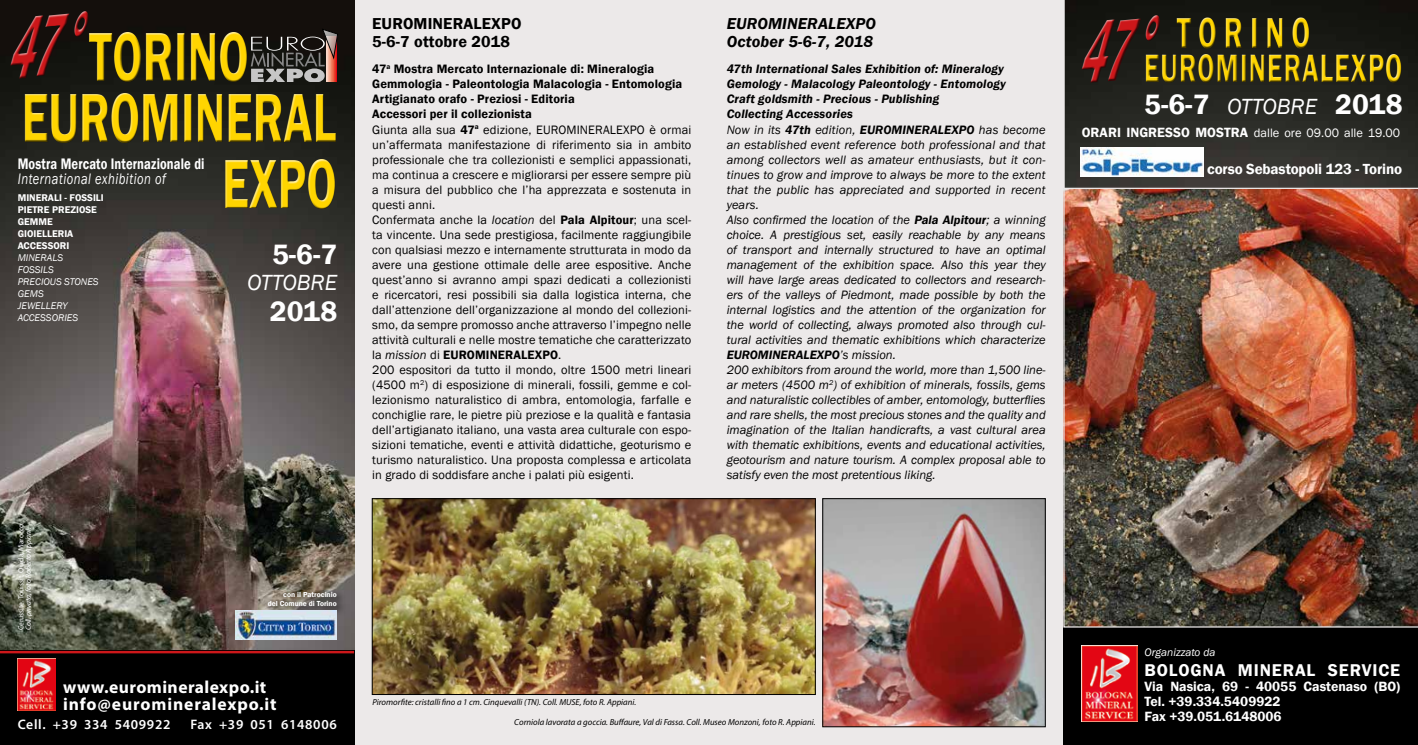
<style>
.page{position:relative;width:1418px;height:745px;background:#fff}
.page>*{position:absolute;margin:0;border:0;box-sizing:border-box;transform-origin:0 0}
.t1{font:600 71.25px "Franklin Gothic";color:#ffd500;scale:.67 1}
.t2{font:600 44.38px "Franklin Gothic";letter-spacing:.23em;color:#ffd500;scale:.67 1}
.t3{font:600 40.62px "Franklin Gothic";letter-spacing:.035em;color:#ffd500;scale:.67 1}
.t4{font:600 28.75px "Franklin Gothic";color:#fff}
.t5{font:italic 22.5px "Franklin Gothic";color:#fff}
.t6{font:700 17.5px/17.5px "Myriad Pro";letter-spacing:.04em;color:#fff}
.t7{font:600 17.5px "Franklin Gothic";letter-spacing:.05em;color:#fff}
.t8{font:italic 600 16.25px/17.5px "Franklin Gothic";letter-spacing:.01em;color:#000}
.t9{font:600 16.25px/17.5px "Franklin Gothic";letter-spacing:.01em;color:#000}
.t10{font:600 15.62px "Franklin Gothic";letter-spacing:.01em;color:#fff;scale:.8 1}
.t11{font:italic 15.62px "Franklin Gothic";letter-spacing:.04em;color:#fff;scale:.8 1}
.t12{font:600 15px "Franklin Gothic";letter-spacing:-.01em;color:#fff}
.t13{font:600 13.75px/15px "Franklin Gothic";color:#fff}
.t14{font:600 13.75px "Myriad Pro";letter-spacing:.05em;color:#fff}
.t15{font:12.5px/15px "Franklin Gothic";letter-spacing:.01em;color:#000}
.t16{font:italic 12.5px/15px "Franklin Gothic";color:#000}
.t17{font:italic 600 12.5px/15px "Franklin Gothic";letter-spacing:.01em;color:#000}
.t18{font:12.5px "Franklin Gothic";color:#fff}
.t19{font:italic 11.25px "Franklin Gothic";color:#fff}
.t20{font:600 10px/12px "Franklin Gothic";color:#fff}
.t21{font:italic 10px/12px "Franklin Gothic";color:#fff}
.t22{font:italic 8.75px "Myriad Pro";color:#000}
.t23{font:7.5px "Myriad Pro";color:#fff}
.t24{font:italic 7.5px "Myriad Pro";color:#fff}
.t25{font:600 7.5px/9px "Franklin Gothic";color:#fff;text-align:right}
.s1{font-weight:600}
.s2{font-style:italic}
.s3{font-weight:400}
.s4{font-weight:400;font-style:italic;font-size:22.5px}
.s5{font-weight:600;font-size:13.75px}
</style>
<div class="page">
<div style="left:0;top:0;width:1417px;height:744px;background:#ece9e9"></div>
<svg style="left:1064px;top:0;width:353px;height:187px;background:#272823"></svg>
<img style="left:0;top:0;width:354px;height:650px">
<div style="left:1063px;top:621px;width:354px;height:123px;background:#000"></div>
<img style="left:1080px;top:147px;width:123px;height:29px">
<img style="left:1063px;top:187px;width:354px;height:440px">
<img style="left:824px;top:500px;width:219px;height:224px">
<div style="left:822px;top:498px;width:223px;height:228px;border:1px solid #000"></div>
<div style="left:0;top:650px;width:354px;height:94px;background:#000"></div>
<hr style="left:0;top:650px;width:354px;height:3px;background:#cd171a">
<img style="left:374px;top:500px;width:439px;height:192px">
<div style="left:372px;top:498px;width:443px;height:196px;border:1px solid #000"></div>
<div style="left:1143px;top:52px;width:258px;height:30px;background:#1b1c17"></div>
<div style="left:1143px;top:54px;width:260px;height:30px;background:#000;opacity:.75"></div>
<div style="left:1174px;top:15px;width:134px;height:33px;background:#161712"></div>
<div style="left:1174px;top:17px;width:137px;height:33px;background:#000;opacity:.75"></div>
<img style="left:1081px;top:645px;width:56px;height:76px">
<svg style="left:251px;top:29px;width:87px;height:53px;background:#564c48"></svg>
<div style="left:23px;top:94px;width:315px;height:117px;background:#000;opacity:.75"></div>
<div style="left:88px;top:31px;width:158px;height:51px;background:#fff;opacity:.75"></div>
<div style="left:88px;top:33px;width:162px;height:51px;background:#000;opacity:.75"></div>
<img style="left:18px;top:658px;width:37px;height:52px">
<svg style="left:265px;top:588px;width:81px;height:27px;background:#726a61"></svg>
<img style="left:235px;top:609px;width:102px;height:30px">
<svg style="left:1075px;top:14px;width:92px;height:71px;background:#1c1d18"></svg>
<svg style="left:4px;top:10px;width:92px;height:71px;background:#171511"></svg>
<h1 class="t1" style="left:89px;top:13px;width:240px">TORINO</h1>
<h1 class="t1" style="left:21px;top:74px;width:472px">EUROMINERAL</h1>
<p class="t10" style="left:18px;top:154px;width:235px">Mostra Mercato Internazionale di</p>
<p class="t11" style="left:18px;top:169px;width:186px">International exhibition of</p>
<p class="t20" style="left:18px;top:192px;width:88px">MINERALI - FOSSILI<br>PIETRE PREZIOSE<br>GEMME<br>GIOIELLERIA<br>ACCESSORI</p>
<p class="t21" style="left:18px;top:252px;width:82px">MINERALS<br>FOSSILS<br>PRECIOUS STONES<br>GEMS<br>JEWELLERY<br>ACCESSORIES</p>
<h1 class="t1" style="left:222px;top:140px;width:173px">EXPO</h1>
<h3 class="t4" style="left:272px;top:236px;width:67px">5-6-7</h3>
<h3 class="t5" style="left:247px;top:268px;width:92px">OTTOBRE</h3>
<h3 class="t4" style="left:270px;top:294px;width:69px">2018</h3>
<p class="t23" style="left:16px;top:630px;width:110px;rotate:-90deg">Cerussite. Touissit, Oujda, Marocco.</p>
<p class="t24" style="left:24px;top:630px;width:104px;rotate:-90deg">Coll. privata, foto Roberto Appiani.</p>
<p class="t25" style="left:268px;top:589px;width:70px">con il Patrocinio<br>del Comune di Torino</p>
<h3 class="t6" style="left:63px;top:677px;width:215px">www.euromineralexpo.it info@euromineralexpo.it</h3>
<p class="t14" style="left:18px;top:715px;width:154px">Cell. +39 334 5409922</p>
<p class="t14" style="left:190px;top:715px;width:148px">Fax +39 051 6148006</p>
<h3 class="t9" style="left:372px;top:15px;width:151px">EUROMINERALEXPO<br>5-6-7 ottobre 2018</h3>
<p class="t15" style="left:372px;top:62px;width:320px"><span class="s1">47</span><sup>a</sup> <span class="s1">Mostra Mercato Internazionale di: Mineralogia Gemmologia - Paleontologia Malacologia - Entomologia Artigianato orafo - Preziosi - Editoria<br>Accessori per il collezionista<br></span>Giunta alla sua <span class="s1">47</span><sup>a</sup> edizione, EUROMINERALEXPO è ormai un’affermata manifestazione di riferimento sia in ambito professionale che tra collezionisti e semplici appassionati, ma continua a crescere e migliorarsi per essere sempre più a misura del pubblico che l’ha apprezzata e sostenuta in questi anni.<br>Confermata anche la <span class="s2">location</span> del <span class="s1">Pala Alpitour</span>; una scel&shy;ta vincente. Una sede prestigiosa, facilmente raggiungibile con qualsiasi mezzo e internamente strutturata in modo da avere una gestione ottimale delle aree espositive. Anche quest’anno si avranno ampi spazi dedicati a collezionisti e ricercatori, resi possibili sia dalla logistica interna, che dall’attenzione dell’organizzazione al mondo del collezioni&shy;smo, da sempre promosso anche attraverso l’impegno nelle attività culturali e nelle mostre tematiche che caratterizzato la <span class="s2">mission</span> di <span class="s1">EUROMINERALEXPO</span>.<br>200 espositori da tutto il mondo, oltre 1500 metri lineari (4500 m<sup>2</sup>) di esposizione di minerali, fossili, gemme e col&shy;lezionismo naturalistico di ambra, entomologia, farfalle e conchiglie rare, le pietre più preziose e la qualità e fantasia dell’artigianato italiano, una vasta area culturale con espo&shy;sizioni tematiche, eventi e attività didattiche, geoturismo e turismo naturalistico. Una proposta complessa e articolata in grado di soddisfare anche i palati più esigenti.</p>
<h3 class="t8" style="left:726px;top:15px;width:151px">EUROMINERALEXPO<br>October 5-6-7, 2018</h3>
<p class="t17" style="left:726px;top:62px;width:280px">47th International Sales Exhibition of: Mineralogy Gemology - Malacology Paleontology - Entomology Craft goldsmith - Precious - Publishing<br>Collecting Accessories<br><span class="s3">Now in its</span> 47th <span class="s3">edition,</span> Euromineralexpo</p>
<p class="t16" style="left:726px;top:122px;width:320px;text-indent:252px">has become an established event reference both professional and that among collectors well as amateur enthusiasts, but it con&shy;tinues to grow and improve to always be more to the extent that the public has appreciated and supported in recent years.<br>Also confirmed the location of the <span class="s1">Pala Alpitour</span>; a winning choice. A prestigious set, easily reachable by any means of transport and internally structured to have an optimal management of the exhibition space. Also this year they will have large areas dedicated to collectors and research&shy;ers of the valleys of Piedmont, made possible by both the internal logistics and the attention of the organization for the world of collecting, always promoted also through cul&shy;tural activities and thematic exhibitions which characterize <span class="s1">EUROMINERALEXPO</span>’s mission.<br>200 exhibitors from around the world, more than 1,500 line&shy;ar meters (4500 m<sup>2</sup>) of exhibition of minerals, fossils, gems and naturalistic collectibles of amber, entomology, butterflies and rare shells, the most precious stones and the quality and imagination of the Italian handicrafts, a vast cultural area with thematic exhibitions, events and educational activities, geotourism and nature tourism. A complex proposal able to satisfy even the most pretentious liking.</p>
<p class="t22" style="left:372px;top:696px;width:265px">Piromorfite: cristalli fino a 1 cm. Cinquevalli (TN). Coll. MUSE, foto R. Appiani.</p>
<p class="t22" style="left:514px;top:716px;width:303px">Corniola lavorata a goccia. Buffaure, Val di Fassa. Coll. Museo Monzoni, foto R. Appiani.</p>
<h2 class="t2" style="left:1176px;top:5px;width:201px">TORINO</h2>
<h3 class="t3" style="left:1144px;top:43px;width:387px">EUROMINERALEXPO</h3>
<h3 class="t4" style="left:1144px;top:86px;width:260px">5-6-7 <span class="s4">OTTOBRE</span> 2018</h3>
<p class="t18" style="left:1081px;top:125px;width:320px"><span class="s5">ORARI INGRESSO MOSTRA</span> dalle ore 09.00 alle 19.00</p>
<p class="t12" style="left:1207px;top:159px;width:196px">corso Sebastopoli 123 - Torino</p>
<p class="t19" style="left:1144px;top:644px;width:72px">Organizzato da</p>
<h3 class="t7" style="left:1144px;top:658px;width:257px">BOLOGNA MINERAL SERVICE</h3>
<p class="t13" style="left:1144px;top:678px;width:257px">Via Nasica, 69 - 40055 Castenaso (BO)<br>Tel. +39.334.5409922<br>Fax +39.051.6148006</p>
</div>
